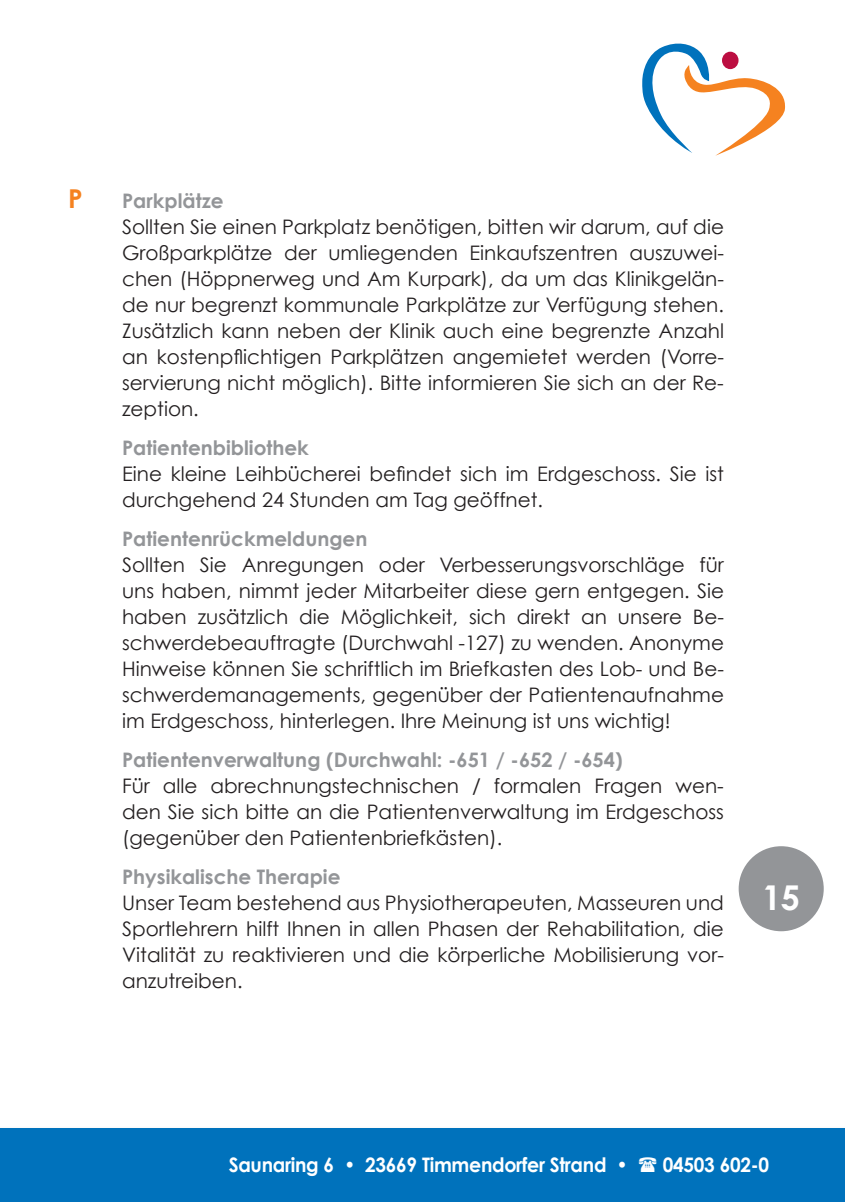
<style>
.page{position:relative;width:845px;height:1202px;background:#fff}
.page>*{position:absolute;margin:0;border:0;box-sizing:border-box;transform-origin:0 0}
.t1{font:700 34.2px "Century Gothic";color:#fff}
.t2{font:700 26px "Century Gothic";color:#f58220}
.t3{font:20px/26px "Century Gothic";color:#231f20;text-align:justify}
.t4{font:700 20px "Century Gothic";color:#939598}
.t5{font:700 20px "Century Gothic";letter-spacing:-.015em;color:#fff;scale:.95 1}
</style>
<div class="page">
<div style="left:0;top:1128px;width:845px;height:74px;background:#0072bc"></div>
<div style="left:738px;top:846px;width:85px;height:85px;background:#939598;border-radius:50%"></div>
<svg style="left:642px;top:44px;width:143px;height:112px"></svg>
<h2 class="t2" style="left:68px;top:188px;width:16px">P</h2>
<p class="t4" style="left:122px;top:192px;width:103px">Parkplätze</p>
<p class="t3" style="left:122px;top:215px;width:603px">Sollten Sie einen Parkplatz benötigen, bitten wir darum, auf die Großparkplätze der umliegenden Einkaufszentren auszuwei&shy;chen (Höppnerweg und Am Kurpark), da um das Klinikgelän&shy;de nur begrenzt kommunale Parkplätze zur Verfügung stehen.<br>Zusätzlich kann neben der Klinik auch eine begrenzte Anzahl an kostenpflichtigen Parkplätzen angemietet werden (Vorre&shy;servierung nicht möglich). Bitte informieren Sie sich an der Re&shy;zeption.</p>
<p class="t4" style="left:122px;top:439px;width:188px">Patientenbibliothek</p>
<p class="t3" style="left:122px;top:460px;width:603px">Eine kleine Leihbücherei befindet sich im Erdgeschoss. Sie ist durchgehend 24 Stunden am Tag geöffnet.</p>
<p class="t4" style="left:122px;top:530px;width:247px">Patientenrückmeldungen</p>
<p class="t3" style="left:122px;top:553px;width:603px">Sollten Sie Anregungen oder Verbesserungsvorschläge für uns haben, nimmt jeder Mitarbeiter diese gern entgegen. Sie haben zusätzlich die Möglichkeit, sich direkt an unsere Be&shy;schwerdebeauftragte (Durchwahl -127) zu wenden. Anonyme Hinweise können Sie schriftlich im Briefkasten des Lob- und Be&shy;schwerdemanagements, gegenüber der Patientenaufnahme im Erdgeschoss, hinterlegen. Ihre Meinung ist uns wichtig!</p>
<p class="t4" style="left:122px;top:751px;width:502px">Patientenverwaltung (Durchwahl: -651 / -652 / -654)</p>
<p class="t3" style="left:122px;top:774px;width:603px">Für alle abrechnungstechnischen / formalen Fragen wen&shy;den Sie sich bitte an die Patientenverwaltung im Erdgeschoss (gegenüber den Patientenbriefkästen).</p>
<p class="t4" style="left:122px;top:868px;width:220px">Physikalische Therapie</p>
<p class="t3" style="left:122px;top:891px;width:603px">Unser Team bestehend aus Physiotherapeuten, Masseuren und Sportlehrern hilft Ihnen in allen Phasen der Rehabilitation, die Vitalität zu reaktivieren und die körperliche Mobilisierung vor&shy;anzutreiben.</p>
<h1 class="t1" style="left:762px;top:883px;width:39px">15</h1>
<p class="t5" style="left:229px;top:1157px;width:421px">Saunaring 6 • 23669 Timmendorfer Strand •</p>
<p class="t5" style="left:663px;top:1157px;width:113px">04503 602-0</p>
</div>
